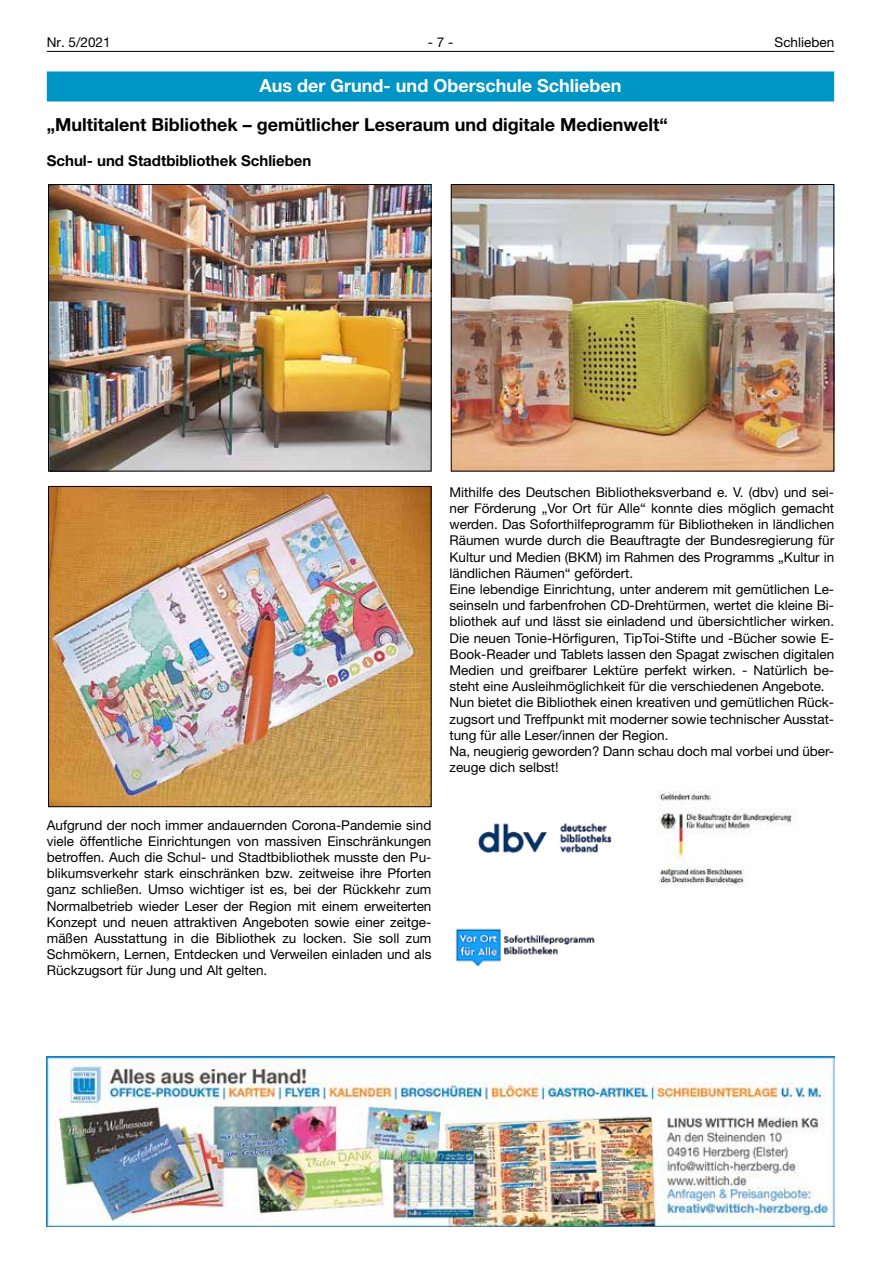
<style>
.page{position:relative;width:881px;height:1263px;background:#fff}
.page>*{position:absolute;margin:0;border:0;box-sizing:border-box;transform-origin:0 0}
.t1{font:700 18px "Helvetica Neue LT";color:#000}
.t2{font:700 18px "Helvetica Neue LT";color:#fff}
.t3{font:700 15px "Helvetica Neue LT";color:#000}
.t4{font:13.5px/16.2px "Helvetica Neue LT";color:#000;text-align:justify}
</style>
<div class="page">
<hr style="left:47px;top:51px;width:786px;height:1px;background:#000">
<div style="left:47px;top:71px;width:786px;height:30px;background:#0095c5"></div>
<img style="left:50px;top:186px;width:379px;height:283px">
<div style="left:48px;top:184px;width:383px;height:287px;border:1px solid #000"></div>
<img style="left:453px;top:186px;width:378px;height:283px">
<div style="left:451px;top:184px;width:382px;height:287px;border:1px solid #000"></div>
<img style="left:50px;top:488px;width:379px;height:317px">
<div style="left:48px;top:486px;width:383px;height:321px;border:1px solid #000"></div>
<img style="left:478px;top:823px;width:134px;height:30px">
<img style="left:658px;top:791px;width:138px;height:96px">
<img style="left:455px;top:928px;width:140px;height:39px">
<img style="left:47px;top:1057px;width:786px;height:170px">
<p class="t4" style="left:47px;top:34px;width:65px">Nr. 5/2021</p>
<p class="t4" style="left:427px;top:34px;width:27px">- 7 -</p>
<p class="t4" style="left:774px;top:34px;width:61px">Schlieben</p>
<h1 class="t2" style="left:259px;top:74px;width:363px">Aus der Grund- und Oberschule Schlieben</h1>
<h1 class="t1" style="left:47px;top:114px;width:622px">„Multitalent Bibliothek – gemütlicher Leseraum und digitale Medienwelt“</h1>
<p class="t3" style="left:47px;top:152px;width:266px">Schul- und Stadtbibliothek Schlieben</p>
<p class="t4" style="left:47px;top:816px;width:386px">Aufgrund der noch immer andauernden Corona-Pandemie sind viele öffentliche Einrichtungen von massiven Einschränkungen betroffen. Auch die Schul- und Stadtbibliothek musste den Pu&shy;blikumsverkehr stark einschränken bzw. zeitweise ihre Pforten ganz schließen. Umso wichtiger ist es, bei der Rückkehr zum Normalbetrieb wieder Leser der Region mit einem erweiterten Konzept und neuen attraktiven Angeboten sowie einer zeitge&shy;mäßen Ausstattung in die Bibliothek zu locken. Sie soll zum Schmökern, Lernen, Entdecken und Verweilen einladen und als Rückzugsort für Jung und Alt gelten.</p>
<p class="t4" style="left:449px;top:484px;width:386px;text-align:left">Mithilfe des Deutschen Bibliotheksverband e. V. (dbv) und sei&shy;ner Förderung „Vor Ort für Alle“ konnte dies möglich gemacht werden. Das Soforthilfeprogramm für Bibliotheken in ländlichen Räumen wurde durch die Beauftragte der Bundesregierung für Kultur und Medien (BKM) im Rahmen des Programms „Kultur in ländlichen Räumen“ gefördert.<br>Eine lebendige Einrichtung, unter anderem mit gemütlichen Le&shy;seinseln und farbenfrohen CD-Drehtürmen, wertet die kleine Bi&shy;bliothek auf und lässt sie einladend und übersichtlicher wirken.<br>Die neuen Tonie-Hörfiguren, TipToi-Stifte und -Bücher sowie E-Book-Reader und Tablets lassen den Spagat zwischen digitalen Medien und greifbarer Lektüre perfekt wirken. - Natürlich be&shy;steht eine Ausleihmöglichkeit für die verschiedenen Angebote.<br>Nun bietet die Bibliothek einen kreativen und gemütlichen Rück&shy;zugsort und Treffpunkt mit moderner sowie technischer Ausstat&shy;tung für alle Leser/innen der Region.<br>Na, neugierig geworden? Dann schau doch mal vorbei und über&shy;zeuge dich selbst!</p>
</div>
